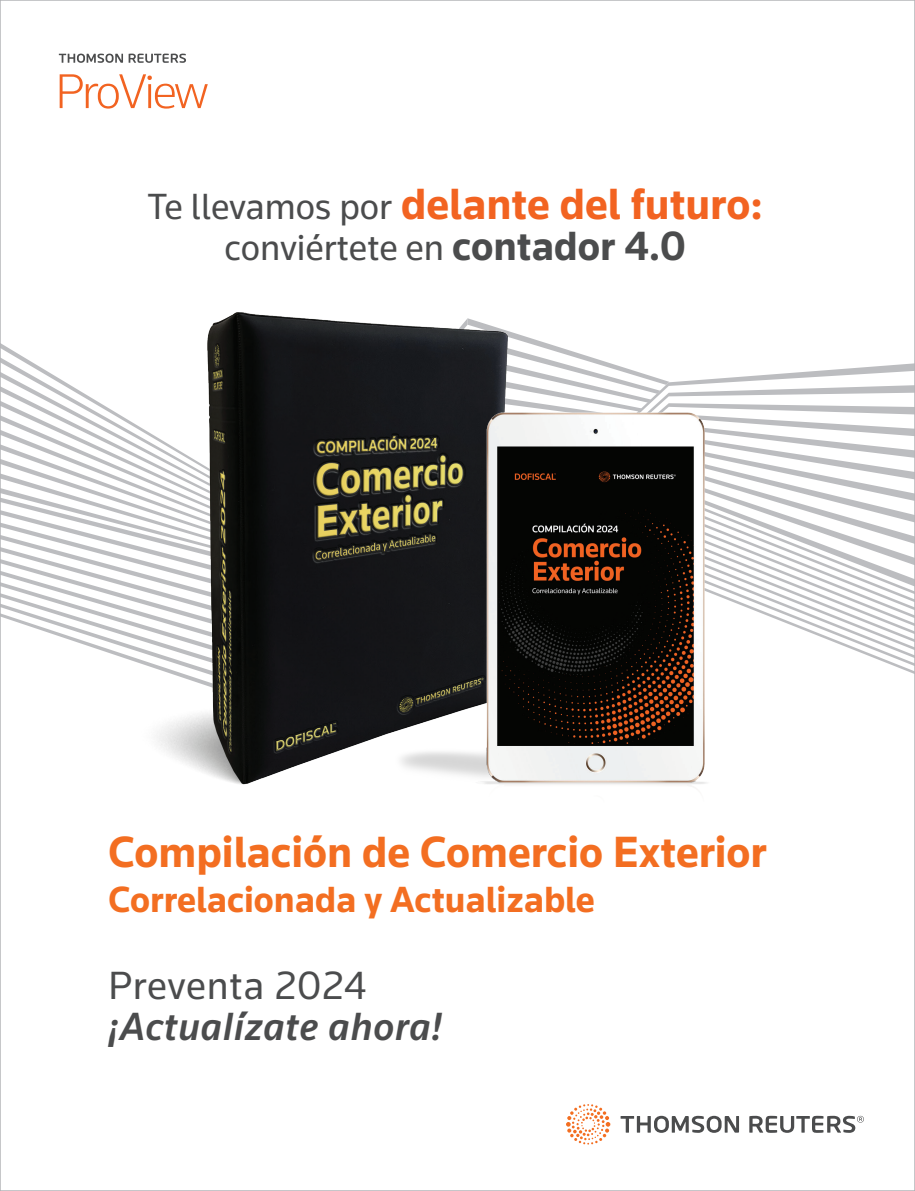
<style>
.page{position:relative;width:915px;height:1191px;background:#fff}
.page>*{position:absolute;margin:0;border:0;box-sizing:border-box;transform-origin:0 0}
.t1{font:700 45px "Knowledge 2017";color:#f26321}
.t2{font:700 45px "Knowledge 2017";color:#f36e21}
.t3{font:italic 500 40.5px "Knowledge 2017";letter-spacing:.02em;color:#4b4c4d}
.t4{font:40.5px "Knowledge 2017";letter-spacing:.015em;color:#4b4c4d}
.t5{font:700 37.5px "Knowledge 2017";color:#f36e21}
.t6{font:37.5px "Knowledge 2017";color:#4b4c4d}
.s1{font-weight:400;font-size:37.5px;color:#4b4c4d}
.s2{font-weight:700;font-size:42px}
</style>
<div class="page">
<svg style="left:3px;top:345px;width:908px;height:328px"></svg>
<svg style="left:59px;top:54px;width:127px;height:9px"></svg>
<svg style="left:60px;top:74px;width:148px;height:35px"></svg>
<img style="left:126px;top:312px;width:503px;height:473px">
<img style="left:393px;top:399px;width:404px;height:387px">
<svg style="left:620px;top:1115px;width:243px;height:17px"></svg>
<svg style="left:566px;top:1104px;width:44px;height:40px"></svg>
<p class="t1" style="left:147px;top:177px;width:616px"><span class="s1">Te llevamos por</span> delante del futuro:</p>
<p class="t6" style="left:224px;top:224px;width:463px">conviértete en <span class="s2">contador 4.0</span></p>
<p class="t2" style="left:108px;top:824px;width:659px">Compilación de Comercio Exterior</p>
<p class="t5" style="left:108px;top:876px;width:487px">Correlacionada y Actualizable</p>
<p class="t4" style="left:108px;top:960px;width:259px">Preventa 2024</p>
<p class="t3" style="left:108px;top:1001px;width:335px">¡Actualízate ahora!</p>
</div>
